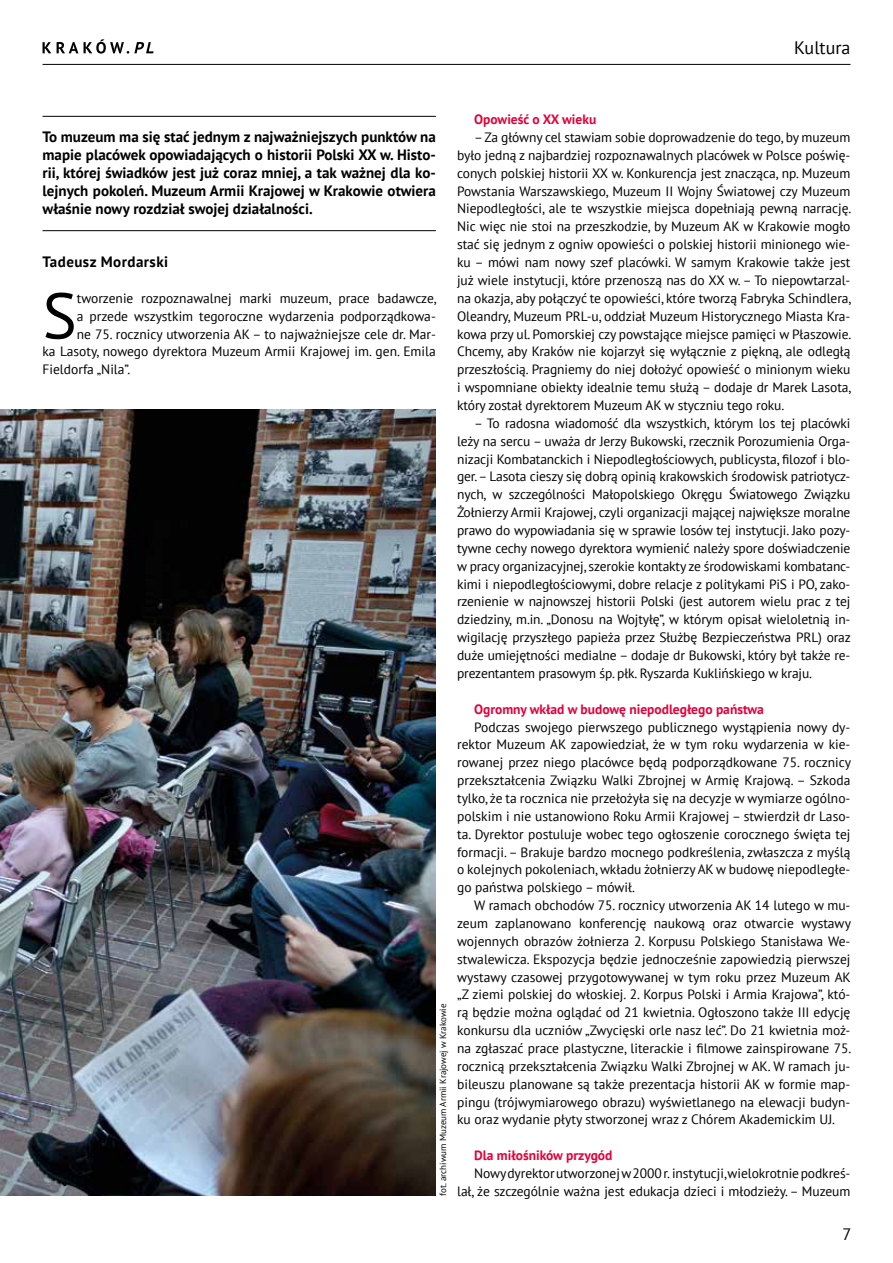
<style>
.page{position:relative;width:893px;height:1263px;background:#fff}
.page>*{position:absolute;margin:0;border:0;box-sizing:border-box;transform-origin:0 0}
.t1{font:64.5px "PT Sans";color:#000}
.t2{font:18px "PT Sans";color:#000}
.t3{font:16.5px "PT Sans";color:#000}
.t4{font:700 15px/17.9px "PT Sans";color:#000;text-align:justify}
.t5{font:700 15px "PT Sans";letter-spacing:.03em;color:#000}
.t6{font:13.5px/17.9px "PT Sans";letter-spacing:-.01em;color:#000;text-align:justify}
.t7{font:700 13.5px "PT Sans";color:#e4003a}
.t8{font:9px "PT Sans";color:#000}
</style>
<div class="page">
<hr style="left:43px;top:64px;width:807px;height:1px;background:#000">
<svg style="left:43px;top:39px;width:111px;height:15px"></svg>
<hr style="left:43px;top:116px;width:393px;height:1px;background:#000">
<hr style="left:43px;top:230px;width:393px;height:1px;background:#000">
<img style="left:0;top:410px;width:436px;height:786px">
<h2 class="t2" style="left:794px;top:36px;width:58px">Kultura</h2>
<p class="t4" style="left:43px;top:128px;width:395px">To muzeum ma się stać jednym z najważniejszych punktów na mapie placówek opowiadających o historii Polski XX w. Histo&shy;rii, której świadków jest już coraz mniej, a tak ważnej dla ko&shy;lejnych pokoleń. Muzeum Armii Krajowej w Krakowie otwiera właśnie nowy rozdział swojej działalności.</p>
<p class="t5" style="left:43px;top:252px;width:127px">Tadeusz Mordarski</p>
<h1 class="t1" style="left:43px;top:274px;width:36px">S</h1>
<p class="t6" style="left:77px;top:289px;width:362px">tworzenie rozpoznawalnej marki muzeum, prace badawcze,</p>
<p class="t6" style="left:77px;top:307px;width:361px">a przede wszystkim tegoroczne wydarzenia podporządkowa-</p>
<p class="t6" style="left:77px;top:324px;width:361px">ne 75. rocznicy utworzenia AK – to najważniejsze cele dr. Mar-</p>
<p class="t6" style="left:43px;top:342px;width:395px">ka Lasoty, nowego dyrektora Muzeum Armii Krajowej im. gen. Emila</p>
<p class="t6" style="left:43px;top:360px;width:89px">Fieldorfa „Nila”.</p>
<p class="t8" style="left:437px;top:1196px;width:193px;rotate:-90deg">fot. archiwum Muzeum Armii Krajowej w Krakowie</p>
<p class="t7" style="left:474px;top:111px;width:124px">Opowieść o XX wieku</p>
<p class="t6" style="left:457px;top:128px;width:396px;text-indent:17px">– Za główny cel stawiam sobie doprowadzenie do tego, by muzeum było jedną z najbardziej rozpoznawalnych placówek w Polsce poświę&shy;conych polskiej historii XX w. Konkurencja jest znacząca, np. Muzeum Powstania Warszawskiego, Muzeum II Wojny Światowej czy Muzeum Niepodległości, ale te wszystkie miejsca dopełniają pewną narrację.<br>Nic więc nie stoi na przeszkodzie, by Muzeum AK w Krakowie mogło stać się jednym z ogniw opowieści o polskiej historii minionego wie&shy;ku – mówi nam nowy szef placówki. W samym Krakowie także jest już wiele instytucji, które przenoszą nas do XX w. – To niepowtarzal&shy;na okazja, aby połączyć te opowieści, które tworzą Fabryka Schindlera, Oleandry, Muzeum PRL-u, oddział Muzeum Historycznego Miasta Kra&shy;kowa przy ul. Pomorskiej czy powstające miejsce pamięci w Płaszowie.<br>Chcemy, aby Kraków nie kojarzył się wyłącznie z piękną, ale odległą przeszłością. Pragniemy do niej dołożyć opowieść o minionym wieku i wspomniane obiekty idealnie temu służą – dodaje dr Marek Lasota, który został dyrektorem Muzeum AK w styczniu tego roku.</p>
<p class="t6" style="left:457px;top:414px;width:395px;text-align:left;text-indent:17px">– To radosna wiadomość dla wszystkich, którym los tej placówki leży na sercu – uważa dr Jerzy Bukowski, rzecznik Porozumienia Orga&shy;nizacji Kombatanckich i Niepodległościowych, publicysta, filozof i blo&shy;ger. – Lasota cieszy się dobrą opinią krakowskich środowisk patriotycz&shy;nych, w szczególności Małopolskiego Okręgu Światowego Związku Żołnierzy Armii Krajowej, czyli organizacji mającej największe moralne prawo do wypowiadania się w sprawie losów tej instytucji. Jako pozy&shy;tywne cechy nowego dyrektora wymienić należy spore doświadczenie w pracy organizacyjnej, szerokie kontakty ze środowiskami kombatanc&shy;kimi i niepodległościowymi, dobre relacje z politykami PiS i PO, zako&shy;rzenienie w najnowszej historii Polski (jest autorem wielu prac z tej dziedziny, m.in. „Donosu na Wojtyłę”, w którym opisał wieloletnią in&shy;wigilację przyszłego papieża przez Służbę Bezpieczeństwa PRL) oraz duże umiejętności medialne – dodaje dr Bukowski, który był także re&shy;prezentantem prasowym śp. płk. Ryszarda Kuklińskiego w kraju.</p>
<p class="t7" style="left:474px;top:700px;width:291px">Ogromny wkład w budowę niepodległego państwa</p>
<p class="t6" style="left:457px;top:717px;width:395px;text-indent:17px">Podczas swojego pierwszego publicznego wystąpienia nowy dy&shy;rektor Muzeum AK zapowiedział, że w tym roku wydarzenia w kie&shy;rowanej przez niego placówce będą podporządkowane 75. rocznicy przekształcenia Związku Walki Zbrojnej w Armię Krajową. – Szkoda tylko, że ta rocznica nie przełożyła się na decyzje w wymiarze ogólno&shy;polskim i nie ustanowiono Roku Armii Krajowej – stwierdził dr Laso&shy;ta. Dyrektor postuluje wobec tego ogłoszenie corocznego święta tej formacji. – Brakuje bardzo mocnego podkreślenia, zwłaszcza z myślą o kolejnych pokoleniach, wkładu żołnierzy AK w budowę niepodległe&shy;go państwa polskiego – mówił.</p>
<p class="t6" style="left:457px;top:896px;width:396px;text-indent:17px">W ramach obchodów 75. rocznicy utworzenia AK 14 lutego w mu&shy;zeum zaplanowano konferencję naukową oraz otwarcie wystawy wojennych obrazów żołnierza 2. Korpusu Polskiego Stanisława We&shy;stwalewicza. Ekspozycja będzie jednocześnie zapowiedzią pierwszej wystawy czasowej przygotowywanej w tym roku przez Muzeum AK „Z ziemi polskiej do włoskiej. 2. Korpus Polski i Armia Krajowa”, któ&shy;rą będzie można oglądać od 21 kwietnia. Ogłoszono także III edycję konkursu dla uczniów „Zwycięski orle nasz leć”. Do 21 kwietnia moż&shy;na zgłaszać prace plastyczne, literackie i filmowe zainspirowane 75. rocznicą przekształcenia Związku Walki Zbrojnej w AK. W ramach ju&shy;bileuszu planowane są także prezentacja historii AK w formie map&shy;pingu (trójwymiarowego obrazu) wyświetlanego na elewacji budyn&shy;ku oraz wydanie płyty stworzonej wraz z Chórem Akademickim UJ.</p>
<p class="t7" style="left:474px;top:1146px;width:140px">Dla miłośników przygód</p>
<p class="t6" style="left:474px;top:1164px;width:376px">Nowy dyrektor utworzonej w 2000 r. instytucji,wielokrotnie podkreś-</p>
<p class="t6" style="left:457px;top:1182px;width:395px">lał, że szczególnie ważna jest edukacja dzieci i młodzieży. – Muzeum</p>
<p class="t3" style="left:842px;top:1223px;width:10px">7</p>
</div>
